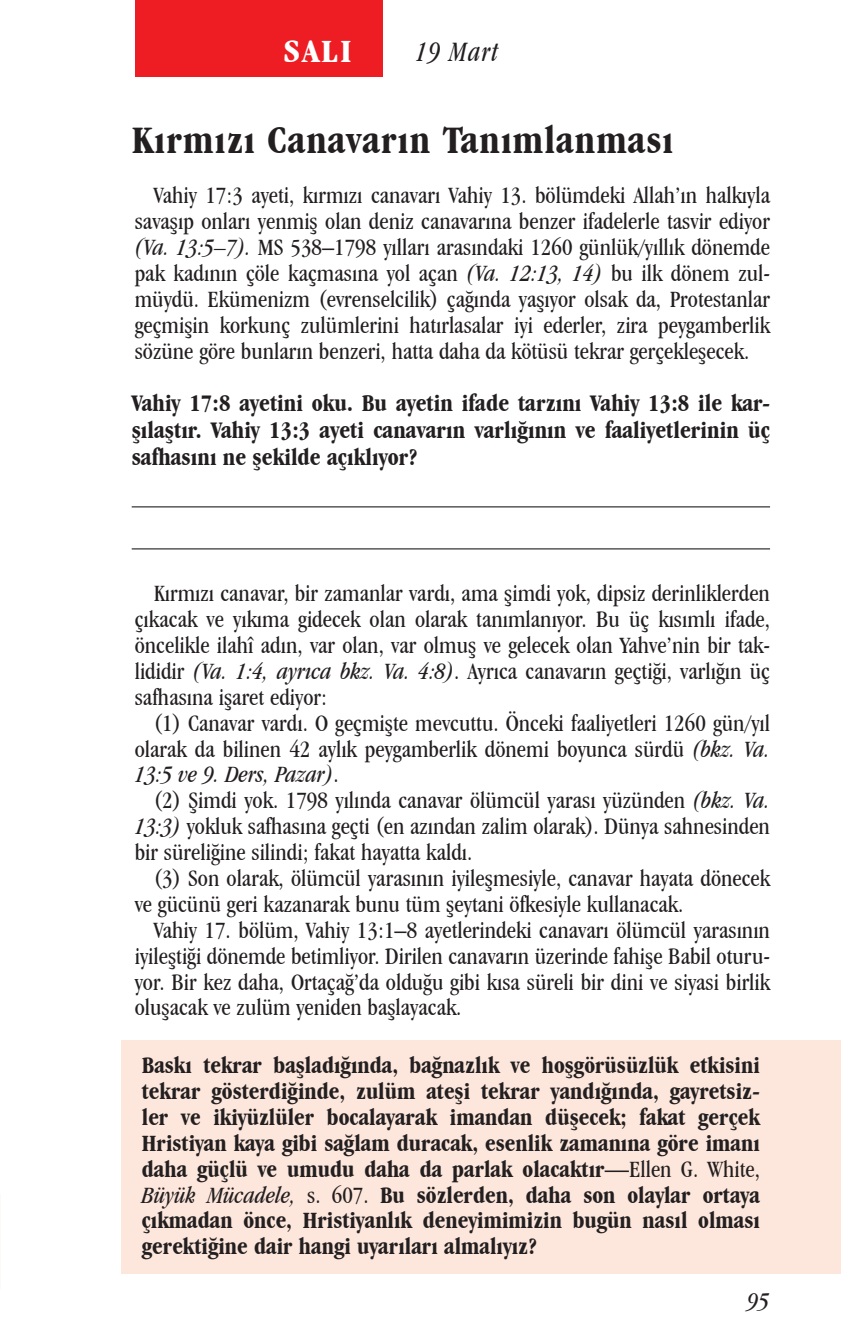
<style>
.page{position:relative;width:841px;height:1337px;background:#fff}
.page>*{position:absolute;margin:0;border:0;box-sizing:border-box;transform-origin:0 0}
.Day_Title{font:700 condensed 40.5px "Garamond IT Cby BT";letter-spacing:.025em;color:#231f20}
.Daily_Header{font:700 condensed 33.75px "Garamond IT Cby BT";color:#fff;scale:1.1 1}
.Lesson_Dates{font:italic condensed 29.25px "Garamond IT Cby BT";letter-spacing:.05em;color:#231f20;scale:.9 1}
.Question{font:700 condensed 24.75px/27px "Garamond IT Cby BT";color:#231f20;text-align:justify}
.t1{font:italic condensed 24.75px "Garamond IT Cby BT";color:#231f20}
.Body{font:condensed 24.3px/25.9px "Garamond IT Cby BT";color:#231f20;text-align:justify}
.x-screened_box-text{font:700 condensed 24.3px/25.9px "Garamond IT Cby BT";color:#231f20;text-align:justify}
.s1{font-style:italic}
.s2{font-weight:400}
.s3{font-weight:400;font-style:italic}
</style>
<div class="page">
<div style="left:135px;top:0;width:247px;height:76px;background:#ee1d23"></div>
<div style="left:121px;top:1040px;width:719px;height:234px;background:#fde7dc"></div>
<hr style="left:132px;top:506px;width:638px;height:1px;background:#231f20">
<hr style="left:132px;top:548px;width:638px;height:1px;background:#231f20">
<p class="Daily_Header" style="left:283px;top:31px;width:63px">SALI</p>
<p class="Lesson_Dates" style="left:416px;top:35px;width:93px">19 Mart</p>
<p class="Day_Title" style="left:132px;top:116px;width:543px">Kırmızı Canavarın Tanımlanması</p>
<p class="Body" style="left:135px;top:182px;width:636px;text-indent:19px">Vahiy 17:3 ayeti, kırmızı canavarı Vahiy 13. bölümdeki Allah’ın halkıyla savaşıp onları yenmiş olan deniz canavarına benzer ifadelerle tasvir ediyor <span class="s1">(Va. 13:5–7).</span> MS 538–1798 yılları arasındaki 1260 günlük/yıllık dönemde pak kadının çöle kaçmasına yol açan <span class="s1">(Va. 12:13, 14)</span> bu ilk dönem zul&shy;müydü. Ekümenizm (evrenselcilik) çağında yaşıyor olsak da, Protestanlar geçmişin korkunç zulümlerini hatırlasalar iyi ederler, zira peygamberlik sözüne göre bunların benzeri, hatta daha da kötüsü tekrar gerçekleşecek.</p>
<p class="Question" style="left:132px;top:389px;width:639px">Vahiy 17:8 ayetini oku. Bu ayetin ifade tarzını Vahiy 13:8 ile kar&shy;şılaştır. Vahiy 13:3 ayeti canavarın varlığının ve faaliyetlerinin üç safhasını ne şekilde açıklıyor?</p>
<p class="Body" style="left:135px;top:580px;width:636px;text-indent:19px">Kırmızı canavar, bir zamanlar vardı, ama şimdi yok, dipsiz derinliklerden çıkacak ve yıkıma gidecek olan olarak tanımlanıyor. Bu üç kısımlı ifade, öncelikle ilahî adın, var olan, var olmuş ve gelecek olan Yahve’nin bir tak&shy;lididir <span class="s1">(Va. 1:4, ayrıca bkz. Va. 4:8)</span>. Ayrıca canavarın geçtiği, varlığın üç safhasına işaret ediyor:</p>
<p class="Body" style="left:135px;top:709px;width:636px;text-indent:19px">(1) Canavar vardı. O geçmişte mevcuttu. Önceki faaliyetleri 1260 gün/yıl olarak da bilinen 42 aylık peygamberlik dönemi boyunca sürdü <span class="s1">(bkz. Va.<br>13:5 ve 9. Ders, Pazar)</span>.</p>
<p class="Body" style="left:135px;top:787px;width:636px;text-indent:19px">(2) Şimdi yok. 1798 yılında canavar ölümcül yarası yüzünden <span class="s1">(bkz. Va.<br>13:3)</span> yokluk safhasına geçti (en azından zalim olarak). Dünya sahnesinden bir süreliğine silindi; fakat hayatta kaldı.</p>
<p class="Body" style="left:135px;top:865px;width:636px;text-indent:19px">(3) Son olarak, ölümcül yarasının iyileşmesiyle, canavar hayata dönecek ve gücünü geri kazanarak bunu tüm şeytani öfkesiyle kullanacak.</p>
<p class="Body" style="left:135px;top:916px;width:636px;text-indent:19px">Vahiy 17. bölüm, Vahiy 13:1–8 ayetlerindeki canavarı ölümcül yarasının iyileştiği dönemde betimliyor. Dirilen canavarın üzerinde fahişe Babil oturu&shy;yor. Bir kez daha, Ortaçağ’da olduğu gibi kısa süreli bir dini ve siyasi birlik oluşacak ve zulüm yeniden başlayacak.</p>
<p class="x-screened_box-text" style="left:142px;top:1052px;width:619px">Baskı tekrar başladığında, bağnazlık ve hoşgörüsüzlük etkisini tekrar gösterdiğinde, zulüm ateşi tekrar yandığında, gayretsiz&shy;ler ve ikiyüzlüler bocalayarak imandan düşecek; fakat gerçek Hristiyan kaya gibi sağlam duracak, esenlik zamanına göre imanı daha güçlü ve umudu daha da parlak olacaktır<span class="s2">—Ellen G. White, </span><span class="s3">Büyük Mücadele,</span> <span class="s2">s. 607.</span> Bu sözlerden, daha son olaylar ortaya çıkmadan önce, Hristiyanlık deneyimimizin bugün nasıl olması gerektiğine dair hangi uyarıları almalıyız?</p>
<p class="t1" style="left:747px;top:1286px;width:23px">95</p>
</div>
